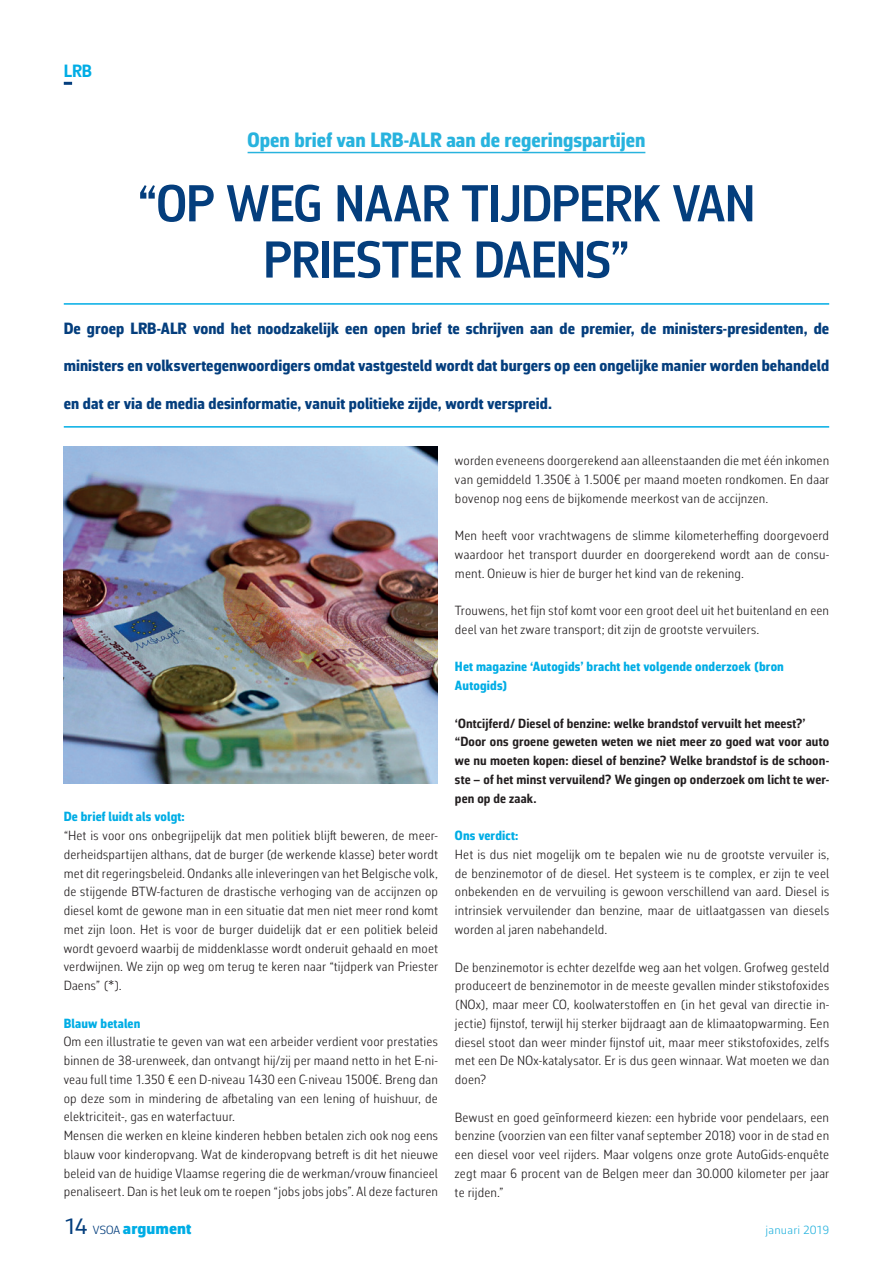
<style>
.page{position:relative;width:893px;height:1263px;background:#fff}
.page>*{position:absolute;margin:0;border:0;box-sizing:border-box;transform-origin:0 0}
.t1{font:600 52.5px/56.2px "Corbeau Con Pro";letter-spacing:-.015em;color:#043e7d;text-align:center}
.t2{font:800 21px "Corbeau Con Pro";color:#28b3de}
.t3{font:700 18px "Corbeau Con Pro";color:#00ade5}
.t4{font:800 16.5px "Corbeau Con Pro";letter-spacing:.005em;color:#043e7d}
.t5{font:900 16.5px "Corbeau Pro";letter-spacing:.005em;color:#00ade5}
.t6{font:300 13.5px/18.8px "Corbeau Con Pro";letter-spacing:.01em;color:#231f20;text-align:justify}
.t7{font:700 13.5px/18.8px "Corbeau Con Pro";letter-spacing:.01em;color:#231f20}
.t8{font:800 13.5px/18.8px "Corbeau Con Pro";letter-spacing:.015em;color:#00ade5}
.t9{font:300 12px "Corbeau Pro";letter-spacing:.015em;color:#28b3de}
.s1{font-weight:400;font-size:22.5px;color:#043e7d}
.s2{font-weight:300;font-size:12px;color:#043e7d}
</style>
<div class="page">
<svg style="left:64px;top:82px;width:8px;height:3px"></svg>
<hr style="left:64px;top:303px;width:765px;height:2px;background:#00ade5">
<hr style="left:64px;top:426px;width:765px;height:2px;background:#00ade5">
<hr style="left:248px;top:152px;width:397px;height:1px;background:#28b3de">
<img style="left:64px;top:446px;width:374px;height:338px">
<h3 class="t3" style="left:64px;top:59px;width:30px">LRB</h3>
<h2 class="t2" style="left:248px;top:125px;width:399px">Open brief van LRB-ALR aan de regeringspartijen</h2>
<h1 class="t1" style="left:137px;top:175px;width:620px">“OP WEG NAAR TIJDPERK VAN<br>PRIESTER DAENS”</h1>
<p class="t4" style="left:64px;top:317px;width:767px">De groep LRB-ALR vond het noodzakelijk een open brief te schrijven aan de premier, de ministers-presidenten, de</p>
<p class="t4" style="left:64px;top:355px;width:767px">ministers en volksvertegenwoordigers omdat vastgesteld wordt dat burgers op een ongelijke manier worden behandeld</p>
<p class="t4" style="left:64px;top:392px;width:490px">en dat er via de media desinformatie, vanuit politieke zijde, wordt verspreid.</p>
<p class="t8" style="left:64px;top:807px;width:123px">De brief luidt als volgt:</p>
<p class="t6" style="left:64px;top:826px;width:376px">“Het is voor ons onbegrijpelijk dat men politiek blijft beweren, de meer&shy;derheidspartijen althans, dat de burger (de werkende klasse) beter wordt met dit regeringsbeleid. Ondanks alle inleveringen van het Belgische volk, de stijgende BTW-facturen de drastische verhoging van de accijnzen op diesel komt de gewone man in een situatie dat men niet meer rond komt met zijn loon. Het is voor de burger duidelijk dat er een politiek beleid wordt gevoerd waarbij de middenklasse wordt onderuit gehaald en moet verdwijnen. We zijn op weg om terug te keren naar “tijdperk van Priester Daens” (*).</p>
<p class="t8" style="left:64px;top:1013px;width:78px">Blauw betalen</p>
<p class="t6" style="left:64px;top:1032px;width:376px;text-align:left">Om een illustratie te geven van wat een arbeider verdient voor prestaties binnen de 38-urenweek, dan ontvangt hij/zij per maand netto in het E-ni&shy;veau full time 1.350 € een D-niveau 1430 een C-niveau 1500€. Breng dan op deze som in mindering de afbetaling van een lening of huishuur, de elektriciteit-, gas en waterfactuur.<br>Mensen die werken en kleine kinderen hebben betalen zich ook nog eens blauw voor kinderopvang. Wat de kinderopvang betreft is dit het nieuwe beleid van de huidige Vlaamse regering die de werkman/vrouw financieel penaliseert. Dan is het leuk om te roepen “jobs jobs jobs”. Al deze facturen</p>
<p class="t6" style="left:455px;top:451px;width:376px">worden eveneens doorgerekend aan alleenstaanden die met één inkomen van gemiddeld 1.350€ à 1.500€ per maand moeten rondkomen. En daar bovenop nog eens de bijkomende meerkost van de accijnzen.</p>
<p class="t6" style="left:455px;top:526px;width:376px">Men heeft voor vrachtwagens de slimme kilometerheffing doorgevoerd waardoor het transport duurder en doorgerekend wordt aan de consu&shy;ment. Onieuw is hier de burger het kind van de rekening.</p>
<p class="t6" style="left:455px;top:601px;width:376px">Trouwens, het fijn stof komt voor een groot deel uit het buitenland en een deel van het zware transport; dit zijn de grootste vervuilers.</p>
<p class="t8" style="left:455px;top:657px;width:330px">Het magazine ‘Autogids’ bracht het volgende onderzoek (bron<br>Autogids)</p>
<p class="t7" style="left:455px;top:713px;width:376px">‘Ontcijferd/ Diesel of benzine: welke brandstof vervuilt het meest?’ “Door ons groene geweten weten we niet meer zo goed wat voor auto we nu moeten kopen: diesel of benzine? Welke brandstof is de schoon&shy;ste – of het minst vervuilend? We gingen op onderzoek om licht te wer&shy;pen op de zaak.</p>
<p class="t8" style="left:455px;top:826px;width:65px">Ons verdict:</p>
<p class="t6" style="left:455px;top:845px;width:376px">Het is dus niet mogelijk om te bepalen wie nu de grootste vervuiler is, de benzinemotor of de diesel. Het systeem is te complex, er zijn te veel onbekenden en de vervuiling is gewoon verschillend van aard. Diesel is intrinsiek vervuilender dan benzine, maar de uitlaatgassen van diesels worden al jaren nabehandeld.</p>
<p class="t6" style="left:455px;top:957px;width:376px">De benzinemotor is echter dezelfde weg aan het volgen. Grofweg gesteld produceert de benzinemotor in de meeste gevallen minder stikstofoxides (NOx), maar meer CO, koolwaterstoffen en (in het geval van directie in&shy;jectie) fijnstof, terwijl hij sterker bijdraagt aan de klimaatopwarming. Een diesel stoot dan weer minder fijnstof uit, maar meer stikstofoxides, zelfs met een De NOx-katalysator. Er is dus geen winnaar. Wat moeten we dan doen?</p>
<p class="t6" style="left:455px;top:1107px;width:376px">Bewust en goed geïnformeerd kiezen: een hybride voor pendelaars, een benzine (voorzien van een filter vanaf september 2018) voor in de stad en een diesel voor veel rijders. Maar volgens onze grote AutoGids-enquête zegt maar 6 procent van de Belgen meer dan 30.000 kilometer per jaar te rijden.”</p>
<p class="t5" style="left:64px;top:1217px;width:129px"><span class="s1">14</span> <span class="s2">VSOA</span> argument</p>
<p class="t9" style="left:766px;top:1222px;width:65px">januari 2019</p>
</div>
